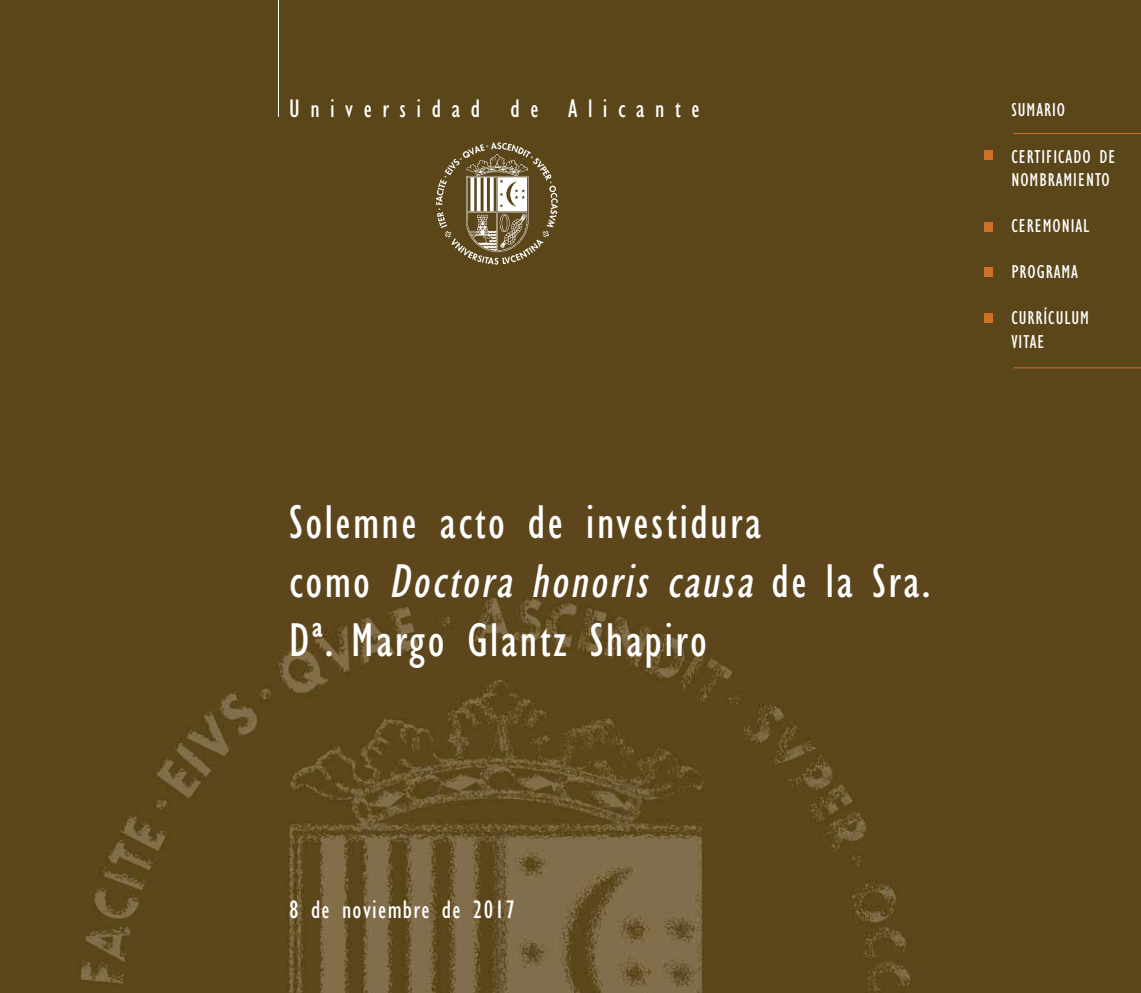
<style>
.page{position:relative;width:1141px;height:993px;background:#fff}
.page>*{position:absolute;margin:0;border:0;box-sizing:border-box;transform-origin:0 0}
.t1{font:condensed 49px/58.8px "Gill Sans";letter-spacing:.05em;color:#fff}
.t2{font:condensed 26.25px "Gill Sans";letter-spacing:.4em;color:#fff}
.t3{font:condensed 26.25px "Gill Sans";letter-spacing:.05em;color:#fff}
.t4{font:condensed 19.25px/23.1px "Gill Sans";letter-spacing:.05em;color:#fff}
.s1{font-style:italic}
</style>
<div class="page">
<div style="left:0;top:0;width:1141px;height:992px;background:#5b461a"></div>
<img style="left:81px;top:597px;width:830px;height:395px">
<hr style="left:278px;top:0;width:1px;height:117px;background:#fff">
<img style="left:435px;top:142px;width:122px;height:123px">
<hr style="left:1013px;top:133px;width:128px;height:1px;background:#ca7227">
<hr style="left:1013px;top:367px;width:128px;height:1px;background:#ca7227">
<div style="left:984px;top:150px;width:9px;height:10px;background:#ca7227"></div>
<div style="left:984px;top:222px;width:9px;height:9px;background:#ca7227"></div>
<div style="left:984px;top:313px;width:9px;height:10px;background:#ca7227"></div>
<div style="left:984px;top:267px;width:9px;height:10px;background:#ca7227"></div>
<p class="t2" style="left:289px;top:98px;width:412px">Universidad de Alicante</p>
<p class="t4" style="left:1011px;top:100px;width:55px">SUMARIO</p>
<p class="t4" style="left:1011px;top:146px;width:106px">CERTIFICADO DE<br>NOMBRAMIENTO</p>
<p class="t4" style="left:1011px;top:216px;width:79px">CEREMONIAL</p>
<p class="t4" style="left:1011px;top:262px;width:68px">PROGRAMA</p>
<p class="t4" style="left:1011px;top:308px;width:79px">CURRÍCULUM<br>VITAE</p>
<p class="t1" style="left:289px;top:497px;width:643px">Solemne acto de investidura<br>c o m o <span class="s1">Doctora honoris causa</span> d e l a S ra .<br>Dª. Margo Glantz Shapiro</p>
<p class="t3" style="left:289px;top:899px;width:228px">8 de noviembre de 2017</p>
</div>
